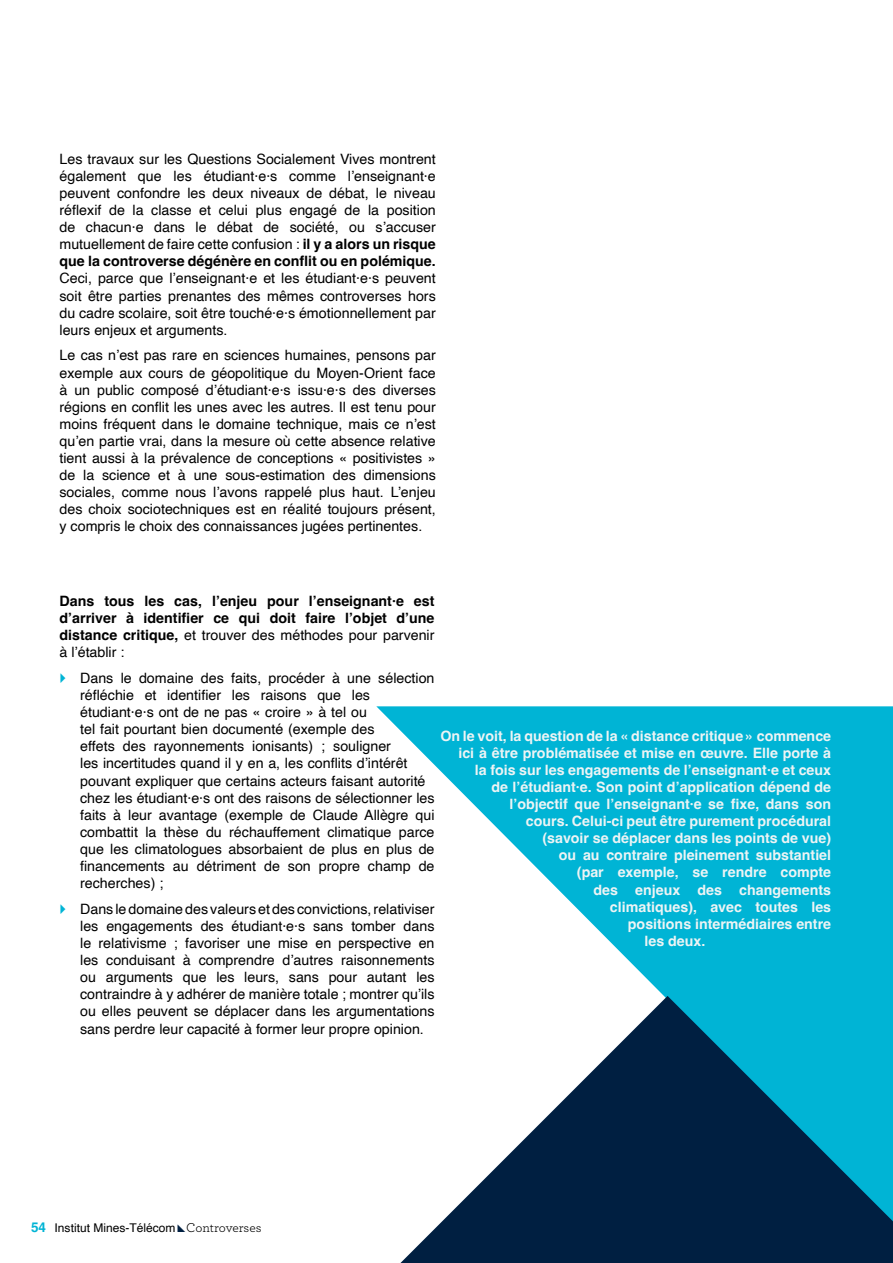
<style>
.page{position:relative;width:893px;height:1263px;background:#fff}
.page>*{position:absolute;margin:0;border:0;box-sizing:border-box;transform-origin:0 0}
.t1{font:14.25px/17.1px "Helvetica";color:#000;text-align:justify}
.t2{font:700 14.25px "Helvetica";color:#edf4f5}
.t3{font:700 14.25px/17.1px "Helvetica";color:#000;text-align:justify}
.t4{font:12px "Helvetica";color:#000}
.s1{font-weight:700}
.s2{font-weight:400}
.s3{font-weight:700;font-size:13.5px;color:#00b4d5}
.s4{font-family:"Archer";font-size:13.5px}
</style>
<div class="page">
<svg style="left:376px;top:706px;width:517px;height:290px;fill:#00b4d5"></svg>
<svg style="left:400px;top:996px;width:493px;height:267px;fill:#001f41"></svg>
<p class="t1" style="left:60px;top:151px;width:378px">Les travaux sur les Questions Socialement Vives montrent également que les étudiant·e·s comme l’enseignant·e peuvent confondre les deux niveaux de débat, le niveau réflexif de la classe et celui plus engagé de la position de chacun·e dans le débat de société, ou s’accuser mutuellement de faire cette confusion : <span class="s1">il y a alors un risque que la controverse dégénère en conflit ou en polémique.</span></p>
<p class="t1" style="left:60px;top:270px;width:378px">Ceci, parce que l’enseignant·e et les étudiant·e·s peuvent soit être parties prenantes des mêmes controverses hors du cadre scolaire, soit être touché·e·s émotionnellement par leurs enjeux et arguments.</p>
<p class="t1" style="left:60px;top:347px;width:378px">Le cas n’est pas rare en sciences humaines, pensons par exemple aux cours de géopolitique du Moyen-Orient face à un public composé d’étudiant·e·s issu·e·s des diverses régions en conflit les unes avec les autres. Il est tenu pour moins fréquent dans le domaine technique, mais ce n’est qu’en partie vrai, dans la mesure où cette absence relative tient aussi à la prévalence de conceptions « positivistes » de la science et à une sous-estimation des dimensions sociales, comme nous l’avons rappelé plus haut. L’enjeu des choix sociotechniques est en réalité toujours présent, y compris le choix des connaissances jugées pertinentes.</p>
<p class="t3" style="left:60px;top:594px;width:377px">Dans tous les cas, l’enjeu pour l’enseignant·e est d’arriver à identifier ce qui doit faire l’objet d’une distance critique, <span class="s2">et trouver des méthodes pour parvenir à l’établir :</span></p>
<p class="t1" style="left:80px;top:670px;width:356px;text-align:left">Dans le domaine des faits, procéder à une sélection réfléchie et identifier les raisons que les étudiant·e·s ont de ne pas « croire » à tel ou<br>tel fait pourtant bien documenté (exemple des<br>effets des rayonnements ionisants) ; souligner<br>les incertitudes quand il y en a, les conflits d’intérêt pouvant expliquer que certains acteurs faisant autorité chez les étudiant·e·s ont des raisons de sélectionner les faits à leur avantage (exemple de Claude Allègre qui combattit la thèse du réchauffement climatique parce que les climatologues absorbaient de plus en plus de financements au détriment de son propre champ de recherches) ;</p>
<p class="t1" style="left:80px;top:901px;width:356px">Dans le domaine des valeurs et des convictions, relativiser les engagements des étudiant·e·s sans tomber dans le relativisme ; favoriser une mise en perspective en les conduisant à comprendre d’autres raisonnements ou arguments que les leurs, sans pour autant les contraindre à y adhérer de manière totale ; montrer qu’ils ou elles peuvent se déplacer dans les argumentations sans perdre leur capacité à former leur propre opinion.</p>
<p class="t2" style="left:440px;top:727px;width:392px">On le voit, la question de la « distance critique » commence</p>
<p class="t2" style="left:458px;top:744px;width:374px">ici à être problématisée et mise en œuvre. Elle porte à</p>
<p class="t2" style="left:475px;top:761px;width:358px">la fois sur les engagements de l’enseignant·e et ceux</p>
<p class="t2" style="left:491px;top:778px;width:341px">de l’étudiant·e. Son point d’application dépend de</p>
<p class="t2" style="left:509px;top:795px;width:323px">l’objectif que l’enseignant·e se fixe, dans son</p>
<p class="t2" style="left:526px;top:812px;width:307px">cours. Celui-ci peut être purement procédural</p>
<p class="t2" style="left:542px;top:829px;width:290px">(savoir se déplacer dans les points de vue)</p>
<p class="t2" style="left:559px;top:847px;width:274px">ou au contraire pleinement substantiel</p>
<p class="t2" style="left:577px;top:864px;width:256px">(par exemple, se rendre compte</p>
<p class="t2" style="left:593px;top:881px;width:239px">des enjeux des changements</p>
<p class="t2" style="left:610px;top:898px;width:223px">climatiques), avec toutes les</p>
<p class="t2" style="left:628px;top:915px;width:205px">positions intermédiaires entre</p>
<p class="t2" style="left:644px;top:932px;width:62px">les deux.</p>
<p class="t4" style="left:31px;top:1218px;width:232px"><span class="s3">54</span> Institut Mines-Télécom <span class="s4">Controverses</span></p>
</div>
